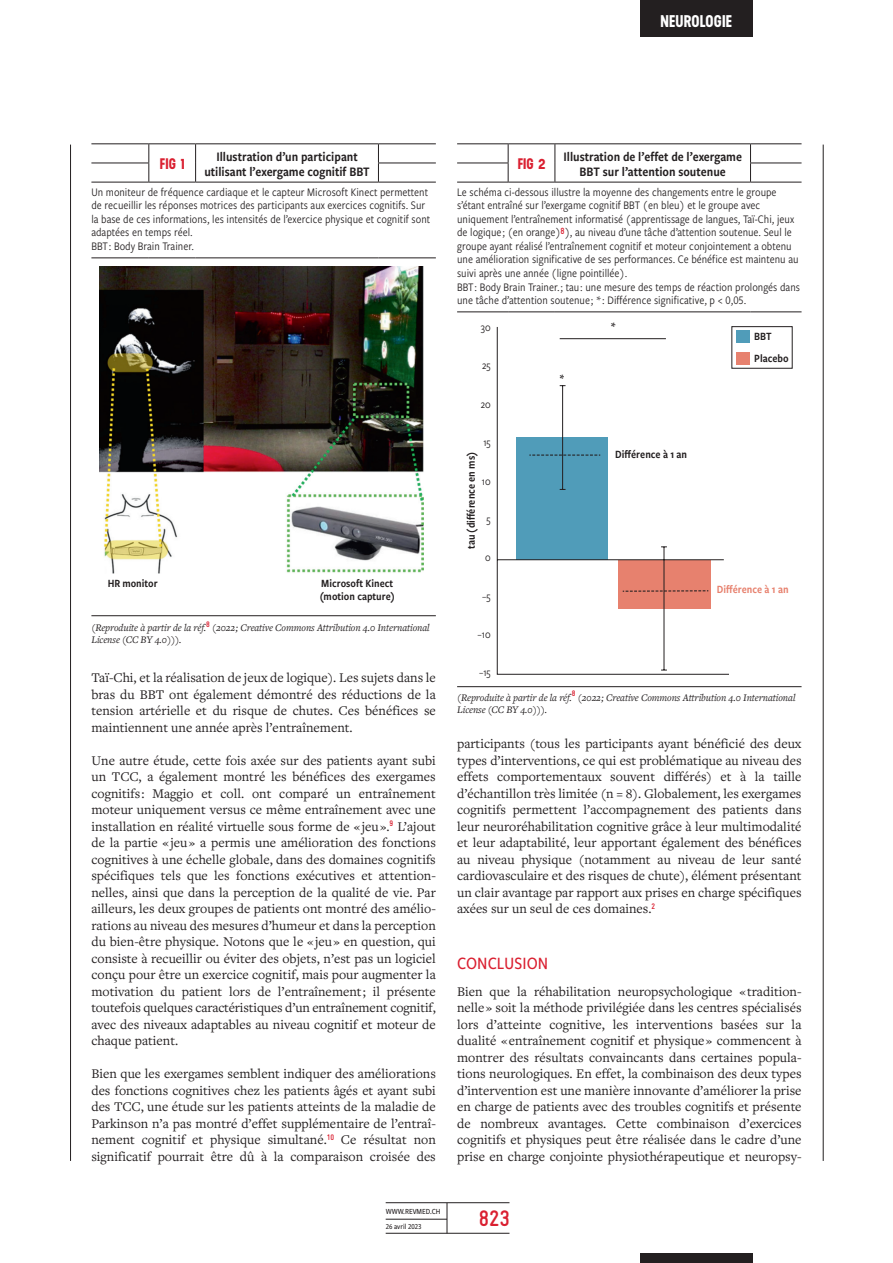
<style>
.page{position:relative;width:893px;height:1263px;background:#fff}
.page>*{position:absolute;margin:0;border:0;box-sizing:border-box;transform-origin:0 0}
.t1{font:700 22.5px "Gravur Condensed Pro";color:#da2031}
._1P_T1{font:500 18px "Freight Sans Cnd Pro";color:#da2031}
.t2{font:700 16.95px "Neusa";letter-spacing:.01em;color:#fff}
._1P_FIG_X_TAB_X{font:700 15.3px "Neusa";letter-spacing:.01em;color:#da2031}
._1P_Texte_courant{font:13.8px/16.5px "Freight Text Pro";color:#231f20;text-align:justify}
._1P_FIG_TAB_Titre{font:13.5px/15px "Freight Sans Cnd Pro Semi";color:#231f20;text-align:center}
._1P_FIG_TAB_Legende{font:12px/13.5px "Freight Sans Cnd Pro";color:#231f20}
.t3{font:11.55px/22.4px "Freight Sans Cnd Pro Semi";color:#231f20}
.t4{font:11.55px "Freight Sans Cnd Pro";color:#231f20}
.t5{font:11.55px "Freight Sans Cnd Pro Semi";color:#e7816e}
.t6{font:11.4px/12.9px "Freight Sans Cnd Pro Semi";color:#231f20}
._1P_FIG_TAB_Source{font:italic 10.5px/12px "Freight Text Pro";letter-spacing:-.01em;color:#231f20}
.t7{font:500 8.1px "Freight Sans Cnd Pro";color:#231f20}
.t8{font:500 7.8px "Freight Sans Cnd Pro";color:#231f20}
</style>
<div class="page">
<div style="left:640px;top:0;width:112px;height:37px;background:#231f20"></div>
<div style="left:640px;top:1253px;width:112px;height:10px;background:#231f20"></div>
<hr style="left:386px;top:1202px;width:123px;height:1px;background:#231f20">
<hr style="left:386px;top:1233px;width:123px;height:1px;background:#231f20">
<hr style="left:386px;top:1219px;width:61px;height:1px;background:#231f20">
<hr style="left:447px;top:1203px;width:1px;height:30px;background:#231f20">
<hr style="left:70px;top:145px;width:1px;height:1016px;background:#231f20">
<hr style="left:823px;top:145px;width:1px;height:1016px;background:#231f20">
<img style="left:99px;top:266px;width:325px;height:307px">
<hr style="left:91px;top:182px;width:58px;height:1px;background:#231f20">
<hr style="left:149px;top:182px;width:47px;height:1px;background:#231f20">
<hr style="left:196px;top:182px;width:182px;height:1px;background:#231f20">
<hr style="left:378px;top:182px;width:58px;height:1px;background:#231f20">
<svg style="left:91px;top:144px;width:345px;height:38px"></svg>
<hr style="left:91px;top:257px;width:58px;height:1px;background:#231f20">
<hr style="left:149px;top:257px;width:47px;height:1px;background:#231f20">
<hr style="left:196px;top:257px;width:182px;height:1px;background:#231f20">
<hr style="left:378px;top:257px;width:58px;height:1px;background:#231f20">
<hr style="left:91px;top:143px;width:58px;height:1px;background:#231f20">
<hr style="left:149px;top:143px;width:47px;height:1px;background:#231f20">
<hr style="left:196px;top:143px;width:182px;height:1px;background:#231f20">
<hr style="left:378px;top:143px;width:58px;height:1px;background:#231f20">
<hr style="left:91px;top:615px;width:345px;height:1px;background:#231f20">
<svg style="left:496px;top:327px;width:233px;height:348px"></svg>
<svg style="left:529px;top:454px;width:71px;height:2px"></svg>
<svg style="left:623px;top:590px;width:85px;height:2px"></svg>
<svg style="left:559px;top:326px;width:233px;height:43px"></svg>
<div style="left:736px;top:330px;width:14px;height:12px;background:#509cb9"></div>
<div style="left:736px;top:352px;width:14px;height:12px;background:#e7816e"></div>
<hr style="left:457px;top:182px;width:51px;height:1px;background:#231f20">
<hr style="left:508px;top:182px;width:47px;height:1px;background:#231f20">
<hr style="left:555px;top:182px;width:195px;height:1px;background:#231f20">
<hr style="left:750px;top:182px;width:51px;height:1px;background:#231f20">
<svg style="left:457px;top:144px;width:344px;height:38px"></svg>
<hr style="left:457px;top:311px;width:51px;height:1px;background:#231f20">
<hr style="left:508px;top:311px;width:47px;height:1px;background:#231f20">
<hr style="left:555px;top:311px;width:195px;height:1px;background:#231f20">
<hr style="left:750px;top:311px;width:51px;height:1px;background:#231f20">
<hr style="left:457px;top:143px;width:51px;height:1px;background:#231f20">
<hr style="left:508px;top:143px;width:47px;height:1px;background:#231f20">
<hr style="left:555px;top:143px;width:195px;height:1px;background:#231f20">
<hr style="left:750px;top:143px;width:51px;height:1px;background:#231f20">
<hr style="left:457px;top:686px;width:344px;height:1px;background:#231f20">
<p class="t2" style="left:660px;top:9px;width:73px">NEUROLOGIE</p>
<p class="_1P_FIG_X_TAB_X" style="left:160px;top:153px;width:26px">FIG 1</p>
<p class="_1P_FIG_TAB_Titre" style="left:204px;top:148px;width:167px">Illustration d’un participant utilisant l’exergame cognitif BBT</p>
<p class="_1P_FIG_TAB_Legende" style="left:91px;top:185px;width:340px">Un moniteur de fréquence cardiaque et le capteur Microsoft Kinect permettent de recueillir les réponses motrices des participants aux exercices cognitifs. Sur la base de ces informations, les intensités de l’exercice physique et cognitif sont adaptées en temps réel.</p>
<p class="_1P_FIG_TAB_Legende" style="left:91px;top:239px;width:104px">BBT : Body Brain Trainer.</p>
<p class="t6" style="left:108px;top:577px;width:51px">HR monitor</p>
<p class="t6" style="left:320px;top:577px;width:77px">Microsoft Kinect (motion capture)</p>
<p class="_1P_FIG_TAB_Source" style="left:91px;top:622px;width:340px">(Reproduite à partir de la réf.<sup>8</sup> (2022 ; Creative Commons Attribution 4.0 International<br>License (CC BY 4.0))).</p>
<p class="_1P_Texte_courant" style="left:91px;top:669px;width:346px">Taï-Chi, et la réalisation de jeux de logique). Les sujets dans le bras du BBT ont également démontré des réductions de la tension artérielle et du risque de chutes. Ces bénéfices se maintiennent une année après l’entraînement.</p>
<p class="_1P_Texte_courant" style="left:91px;top:752px;width:346px">Une autre étude, cette fois axée sur des patients ayant subi un TCC, a également montré les bénéfices des exergames cognitifs : Maggio et coll. ont comparé un entraînement moteur uniquement versus ce même entraînement avec une installation en réalité virtuelle sous forme de « jeu ».<sup>9</sup> L’ajout de la partie « jeu » a permis une amélioration des fonctions cognitives à une échelle globale, dans des domaines cognitifs spécifiques tels que les fonctions exécutives et attention&shy;nelles, ainsi que dans la perception de la qualité de vie. Par ailleurs, les deux groupes de patients ont montré des amélio&shy;rations au niveau des mesures d’humeur et dans la perception du bien-être physique. Notons que le « jeu » en question, qui consiste à recueillir ou éviter des objets, n’est pas un logiciel conçu pour être un exercice cognitif, mais pour augmenter la motivation du patient lors de l’entraînement ; il présente toutefois quelques caractéristiques d’un entraînement cognitif, avec des niveaux adaptables au niveau cognitif et moteur de chaque patient.</p>
<p class="_1P_Texte_courant" style="left:91px;top:1065px;width:346px">Bien que les exergames semblent indiquer des améliorations des fonctions cognitives chez les patients âgés et ayant subi des TCC, une étude sur les patients atteints de la maladie de Parkinson n’a pas montré d’effet supplémentaire de l’entraî&shy;nement cognitif et physique simultané.<sup>10</sup> Ce résultat non significatif pourrait être dû à la comparaison croisée des</p>
<p class="_1P_FIG_X_TAB_X" style="left:518px;top:153px;width:29px">FIG 2</p>
<p class="_1P_FIG_TAB_Titre" style="left:563px;top:148px;width:180px">Illustration de l’effet de l’exergame<br>BBT sur l’attention soutenue</p>
<p class="_1P_FIG_TAB_Legende" style="left:457px;top:185px;width:343px">Le schéma ci-dessous illustre la moyenne des changements entre le groupe s’étant entraîné sur l’exergame cognitif BBT (en bleu) et le groupe avec uniquement l’entraînement informatisé (apprentissage de langues, Taï-Chi, jeux de logique ; (en orange)<sup>8</sup>), au niveau d’une tâche d’attention soutenue. Seul le groupe ayant réalisé l’entraînement cognitif et moteur conjointement a obtenu une amélioration significative de ses performances. Ce bénéfice est maintenu au suivi après une année (ligne pointillée).</p>
<p class="_1P_FIG_TAB_Legende" style="left:457px;top:279px;width:344px">BBT : Body Brain Trainer. ; tau : une mesure des temps de réaction prolongés dans une tâche d’attention soutenue ; * : Différence significative, p &lt; 0,05.</p>
<p class="t4" style="left:481px;top:320px;width:11px">30</p>
<p class="t4" style="left:482px;top:358px;width:10px">25</p>
<p class="t4" style="left:481px;top:396px;width:11px">20</p>
<p class="t4" style="left:483px;top:435px;width:9px">15</p>
<p class="t4" style="left:482px;top:473px;width:10px">10</p>
<p class="t4" style="left:487px;top:511px;width:6px">5</p>
<p class="t4" style="left:485px;top:550px;width:7px">0</p>
<p class="t4" style="left:482px;top:588px;width:10px">–5</p>
<p class="t4" style="left:478px;top:626px;width:15px">–10</p>
<p class="t4" style="left:479px;top:665px;width:13px">–15</p>
<p class="t3" style="left:459px;top:549px;width:99px;rotate:-90deg">tau (différence en ms)</p>
<p class="t3" style="left:560px;top:367px;width:6px">*</p>
<p class="t3" style="left:611px;top:314px;width:6px">*</p>
<p class="t3" style="left:615px;top:443px;width:73px">Différence à 1 an</p>
<p class="t3" style="left:754px;top:325px;width:36px">BBT<br>Placebo</p>
<p class="t5" style="left:717px;top:582px;width:73px">Différence à 1 an</p>
<p class="_1P_FIG_TAB_Source" style="left:457px;top:691px;width:340px">(Reproduite à partir de la réf.<sup>8</sup> (2022 ; Creative Commons Attribution 4.0 International<br>License (CC BY 4.0))).</p>
<p class="_1P_Texte_courant" style="left:457px;top:735px;width:346px">participants (tous les participants ayant bénéficié des deux types d’interventions, ce qui est problématique au niveau des effets comportementaux souvent différés) et à la taille d’échantillon très limitée (n = 8). Globalement, les exergames cognitifs permettent l’accompagnement des patients dans leur neuroréhabilitation cognitive grâce à leur multimodalité et leur adaptabilité, leur apportant également des bénéfices au niveau physique (notamment au niveau de leur santé cardiovasculaire et des risques de chute), élément présentant un clair avantage par rapport aux prises en charge spécifiques axées sur un seul de ces domaines.<sup>2</sup></p>
<p class="_1P_T1" style="left:457px;top:951px;width:93px">CONCLUSION</p>
<p class="_1P_Texte_courant" style="left:457px;top:983px;width:346px">Bien que la réhabilitation neuropsychologique « tradition&shy;nelle » soit la méthode privilégiée dans les centres spécialisés lors d’atteinte cognitive, les interventions basées sur la dualité « entraînement cognitif et physique » commencent à montrer des résultats convaincants dans certaines popula&shy;tions neurologiques. En effet, la combinaison des deux types d’intervention est une manière innovante d’améliorer la prise en charge de patients avec des troubles cognitifs et présente de nombreux avantages. Cette combinaison d’exercices cognitifs et physiques peut être réalisée dans le cadre d’une prise en charge conjointe physiothérapeutique et neuropsy-</p>
<p class="t7" style="left:386px;top:1205px;width:56px">WWW.REVMED.CH</p>
<p class="t8" style="left:386px;top:1221px;width:37px">26 avril 2023</p>
<h1 class="t1" style="left:479px;top:1206px;width:33px">823</h1>
</div>
